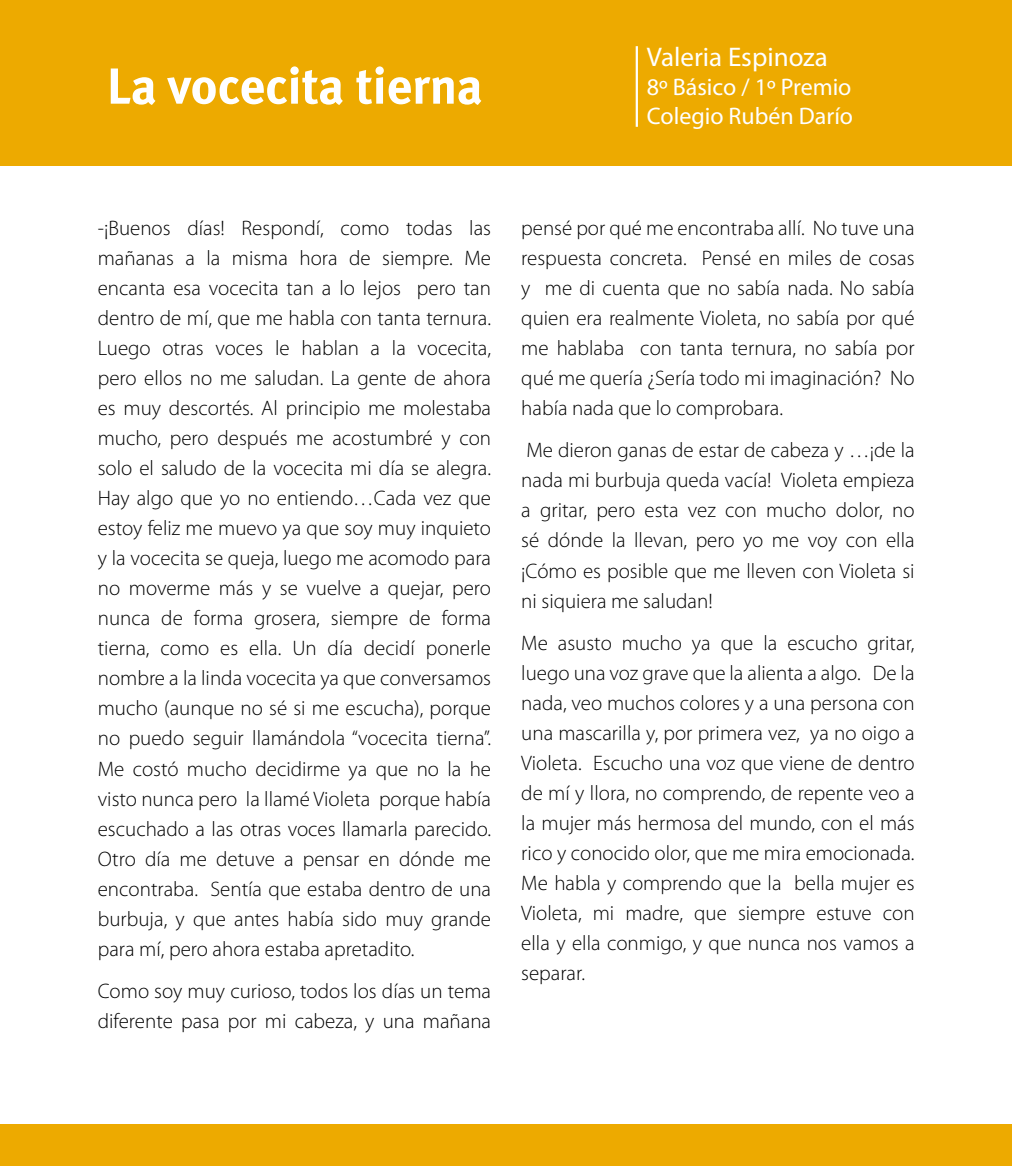
<style>
.page{position:relative;width:1012px;height:1166px;background:#fff}
.page>*{position:absolute;margin:0;border:0;box-sizing:border-box;transform-origin:0 0}
.t1{font:50.7px "Meta Bold LF";color:#fff}
.t2{font:27px "Myriad Pro";color:#fff}
.t3{font:24px/28.8px "Myriad Pro";color:#fff}
.t4{font:300 21px/30px "Myriad Pro";color:#000;text-align:justify}
</style>
<div class="page">
<div style="left:0;top:0;width:1012px;height:166px;background:#edaa00"></div>
<hr style="left:636px;top:46px;width:2px;height:81px;background:#fff">
<div style="left:0;top:1123px;width:1012px;height:42px;background:#edaa00"></div>
<h1 class="t1" style="left:107px;top:56px;width:377px">La vocecita tierna</h1>
<p class="t2" style="left:647px;top:41px;width:182px">Valeria Espinoza</p>
<p class="t3" style="left:647px;top:72px;width:208px">8º Básico / 1º Premio<br>Colegio Rubén Darío</p>
<p class="t4" style="left:98px;top:213px;width:395px">-¡Buenos días! Respondí, como todas las mañanas a la misma hora de siempre. Me encanta esa vocecita tan a lo lejos pero tan dentro de mí, que me habla con tanta ternura.<br>Luego otras voces le hablan a la vocecita, pero ellos no me saludan. La gente de ahora es muy descortés. Al principio me molestaba mucho, pero después me acostumbré y con solo el saludo de la vocecita mi día se alegra.<br>Hay algo que yo no entiendo…Cada vez que estoy feliz me muevo ya que soy muy inquieto y la vocecita se queja, luego me acomodo para no moverme más y se vuelve a quejar, pero nunca de forma grosera, siempre de forma tierna, como es ella. Un día decidí ponerle nombre a la linda vocecita ya que conversamos mucho (aunque no sé si me escucha), porque no puedo seguir llamándola “vocecita tierna”.<br>Me costó mucho decidirme ya que no la he visto nunca pero la llamé Violeta porque había escuchado a las otras voces llamarla parecido.<br>Otro día me detuve a pensar en dónde me encontraba. Sentía que estaba dentro de una burbuja, y que antes había sido muy grande para mí, pero ahora estaba apretadito.</p>
<p class="t4" style="left:98px;top:975px;width:395px">Como soy muy curioso, todos los días un tema diferente pasa por mi cabeza, y una mañana</p>
<p class="t4" style="left:521px;top:213px;width:395px">pensé por qué me encontraba allí. No tuve una respuesta concreta. Pensé en miles de cosas y me di cuenta que no sabía nada. No sabía quien era realmente Violeta, no sabía por qué me hablaba con tanta ternura, no sabía por qué me quería ¿Sería todo mi imaginación? No había nada que lo comprobara.</p>
<p class="t4" style="left:521px;top:435px;width:395px">Me dieron ganas de estar de cabeza y …¡de la nada mi burbuja queda vacía! Violeta empieza a gritar, pero esta vez con mucho dolor, no sé dónde la llevan, pero yo me voy con ella ¡Cómo es posible que me lleven con Violeta si ni siquiera me saludan!</p>
<p class="t4" style="left:521px;top:627px;width:395px">Me asusto mucho ya que la escucho gritar, luego una voz grave que la alienta a algo. De la nada, veo muchos colores y a una persona con una mascarilla y, por primera vez, ya no oigo a Violeta. Escucho una voz que viene de dentro de mí y llora, no comprendo, de repente veo a la mujer más hermosa del mundo, con el más rico y conocido olor, que me mira emocionada.<br>Me habla y comprendo que la bella mujer es Violeta, mi madre, que siempre estuve con ella y ella conmigo, y que nunca nos vamos a separar.</p>
</div>
